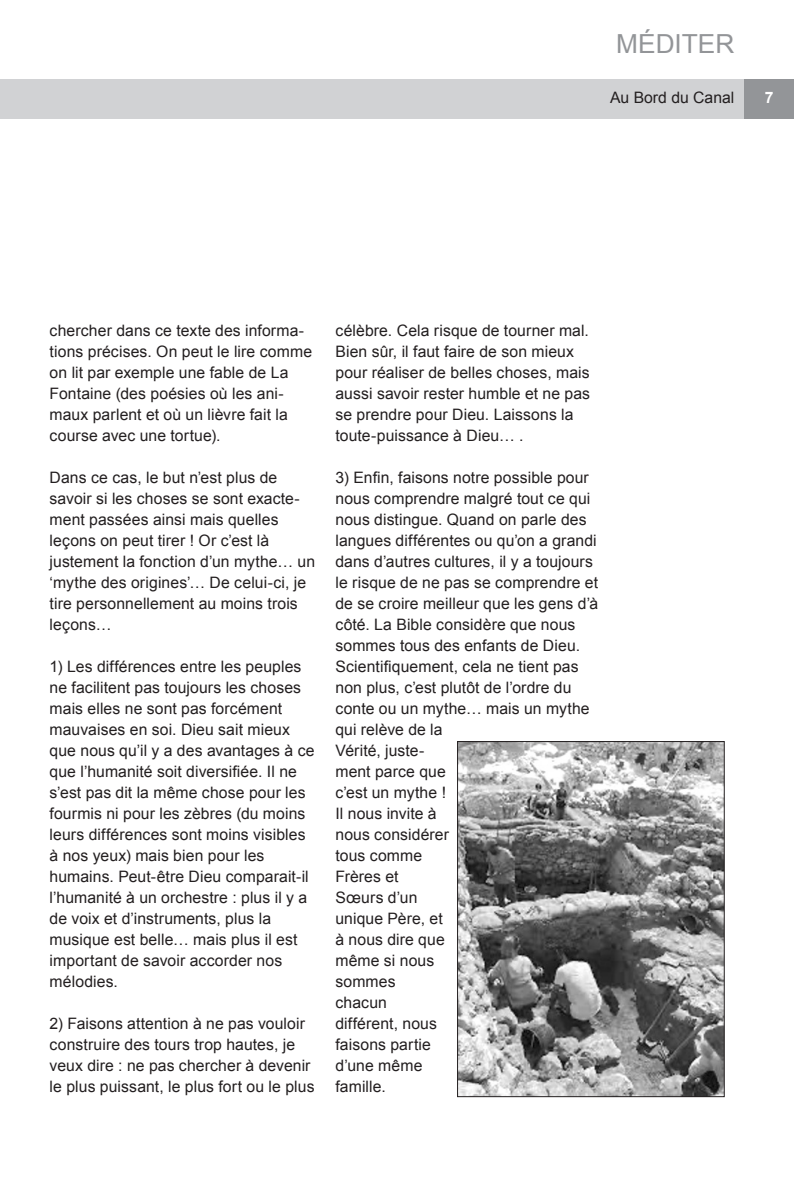
<style>
.page{position:relative;width:794px;height:1191px;background:#fff}
.page>*{position:absolute;margin:0;border:0;box-sizing:border-box;transform-origin:0 0}
.HAUT_DE_PAGE_Titre{font:26.25px "Arial";color:#939598}
.ARTICLE_Texte{font:15.75px/21px "Arial";letter-spacing:.005em;color:#231f20}
.HAUT_DE_PAGE_Sous-ti{font:15.75px "Arial";color:#231f20}
.HAUT_DE_PAGE_Numéro{font:700 15.75px "Arial";color:#fff}
</style>
<div class="page">
<div style="left:0;top:79px;width:794px;height:40px;background:#d1d2d4"></div>
<div style="left:744px;top:79px;width:50px;height:40px;background:#939598"></div>
<img style="left:459px;top:743px;width:263px;height:352px">
<div style="left:457px;top:741px;width:267px;height:356px;border:1px solid #231f20"></div>
<p class="HAUT_DE_PAGE_Titre" style="left:616px;top:26px;width:120px">MÉDITER</p>
<p class="HAUT_DE_PAGE_Sous-ti" style="left:610px;top:87px;width:126px">Au Bord du Canal</p>
<p class="HAUT_DE_PAGE_Numéro" style="left:765px;top:87px;width:10px">7</p>
<p class="ARTICLE_Texte" style="left:50px;top:320px;width:264px">chercher dans ce texte des informa&shy;tions précises. On peut le lire comme on lit par exemple une fable de La<br>Fontaine (des poésies où les ani&shy;maux parlent et où un lièvre fait la course avec une tortue).</p>
<p class="ARTICLE_Texte" style="left:50px;top:467px;width:267px">Dans ce cas, le but n’est plus de savoir si les choses se sont exacte&shy;ment passées ainsi mais quelles leçons on peut tirer ! Or c’est là justement la fonction d’un mythe… un ‘mythe des origines’… De celui-ci, je tire personnellement au moins trois leçons…</p>
<p class="ARTICLE_Texte" style="left:50px;top:656px;width:266px">1) Les différences entre les peuples ne facilitent pas toujours les choses mais elles ne sont pas forcément mauvaises en soi. Dieu sait mieux que nous qu’il y a des avantages à ce que l’humanité soit diversifiée. Il ne s’est pas dit la même chose pour les fourmis ni pour les zèbres (du moins leurs différences sont moins visibles à nos yeux) mais bien pour les humains. Peut-être Dieu comparait-il l’humanité à un orchestre : plus il y a de voix et d’instruments, plus la musique est belle… mais plus il est important de savoir accorder nos mélodies.</p>
<p class="ARTICLE_Texte" style="left:50px;top:1013px;width:266px">2) Faisons attention à ne pas vouloir construire des tours trop hautes, je veux dire : ne pas chercher à devenir le plus puissant, le plus fort ou le plus</p>
<p class="ARTICLE_Texte" style="left:335px;top:320px;width:256px">célèbre. Cela risque de tourner mal.<br>Bien sûr, il faut faire de son mieux pour réaliser de belles choses, mais aussi savoir rester humble et ne pas se prendre pour Dieu. Laissons la toute-puissance à Dieu… .</p>
<p class="ARTICLE_Texte" style="left:335px;top:467px;width:264px">3) Enfin, faisons notre possible pour nous comprendre malgré tout ce qui nous distingue. Quand on parle des langues différentes ou qu’on a grandi dans d’autres cultures, il y a toujours le risque de ne pas se comprendre et de se croire meilleur que les gens d’à côté. La Bible considère que nous sommes tous des enfants de Dieu.</p>
<p class="ARTICLE_Texte" style="left:335px;top:656px;width:256px">Scientifiquement, cela ne tient pas non plus, c’est plutôt de l’ordre du conte ou un mythe… mais un mythe qui relève de la<br>Vérité, juste-<br>ment parce que<br>c’est un mythe !<br>Il nous invite à<br>nous considérer<br>tous comme<br>Frères et<br>Sœurs d’un<br>unique Père, et<br>à nous dire que<br>même si nous<br>sommes<br>chacun<br>différent, nous<br>faisons partie<br>d’une même<br>famille.</p>
</div>
